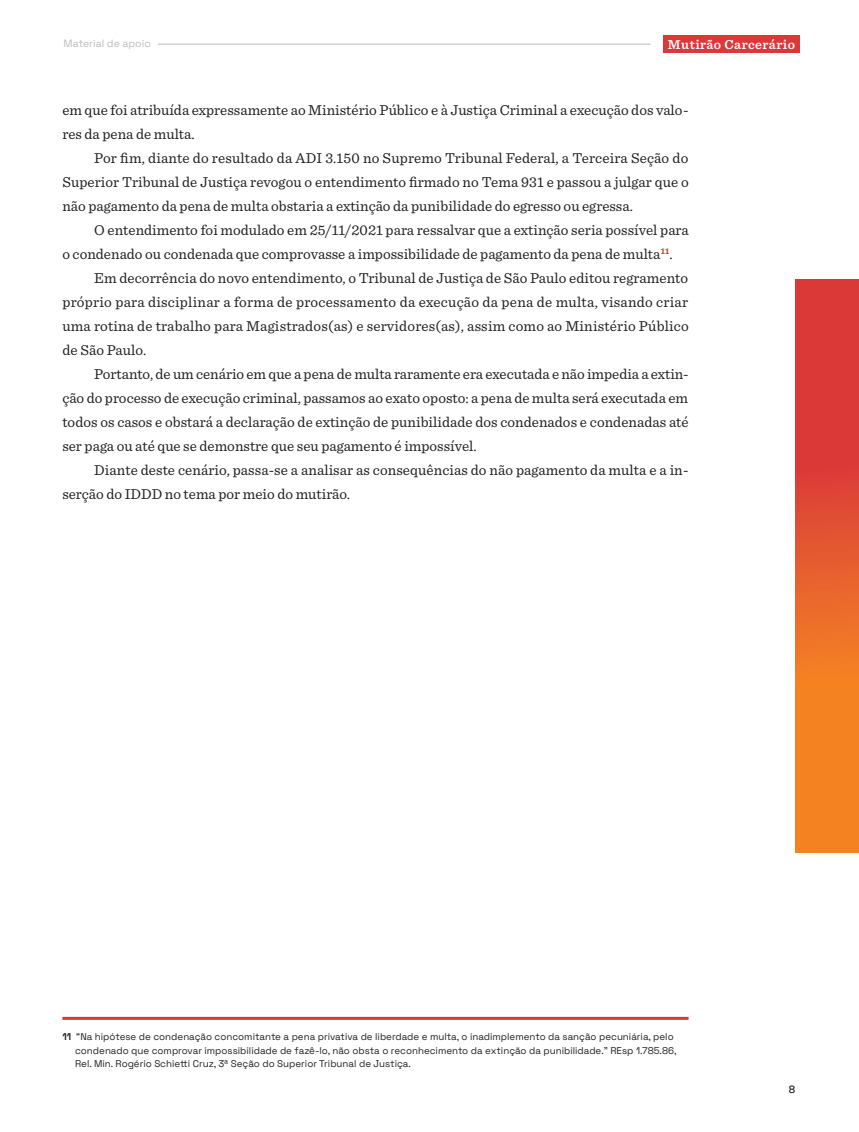
<style>
.page{position:relative;width:859px;height:1132px;background:#fff}
.page>*{position:absolute;margin:0;border:0;box-sizing:border-box;transform-origin:0 0}
._02_Texto_corrido_pa{font:15px/24px "Sentinel";color:#231f20}
.t1{font:600 13.5px "Sentinel";letter-spacing:.035em;color:#fff}
.t2{font:300 10.5px "Space Grotesk";color:#bcbdc0}
.t3{font:300 10.5px "Space Grotesk";color:#231f20}
._000_RODAPÉ{font:300 9.75px/13.5px "Space Grotesk";color:#231f20}
</style>
<div class="page">
<div style="left:663px;top:35px;width:137px;height:18px;background:#db3938"></div>
<hr style="left:158px;top:44px;width:493px;height:1px;background:#bcbdc0">
<svg style="left:795px;top:280px;width:64px;height:572px;background:#e75d2d"></svg>
<hr style="left:62px;top:1016px;width:626px;height:3px;background:#db3938">
<p class="t2" style="left:64px;top:35px;width:89px">Material de apoio</p>
<p class="t1" style="left:668px;top:34px;width:129px">Mutirão Carcerário</p>
<p class="_02_Texto_corrido_pa" style="left:62px;top:97px;width:628px">em que foi atribuída expressamente ao Ministério Público e à Justiça Criminal a execução dos valo&shy;res da pena de multa.</p>
<p class="_02_Texto_corrido_pa" style="left:62px;top:145px;width:628px;text-align:justify;text-indent:32px">Por fim, diante do resultado da ADI 3.150 no Supremo Tribunal Federal, a Terceira Seção do Superior Tribunal de Justiça revogou o entendimento firmado no Tema 931 e passou a julgar que o não pagamento da pena de multa obstaria a extinção da punibilidade do egresso ou egressa.</p>
<p class="_02_Texto_corrido_pa" style="left:62px;top:217px;width:628px;text-indent:32px">O entendimento foi modulado em 25/11/2021 para ressalvar que a extinção seria possível para o condenado ou condenada que comprovasse a impossibilidade de pagamento da pena de multa<sup>11</sup>.</p>
<p class="_02_Texto_corrido_pa" style="left:62px;top:265px;width:628px;text-align:justify;text-indent:32px">Em decorrência do novo entendimento, o Tribunal de Justiça de São Paulo editou regramento próprio para disciplinar a forma de processamento da execução da pena de multa, visando criar uma rotina de trabalho para Magistrados(as) e servidores(as), assim como ao Ministério Público de São Paulo.</p>
<p class="_02_Texto_corrido_pa" style="left:62px;top:361px;width:628px;text-align:justify;text-indent:32px">Portanto, de um cenário em que a pena de multa raramente era executada e não impedia a extin&shy;ção do processo de execução criminal, passamos ao exato oposto: a pena de multa será executada em todos os casos e obstará a declaração de extinção de punibilidade dos condenados e condenadas até ser paga ou até que se demonstre que seu pagamento é impossível.</p>
<p class="_02_Texto_corrido_pa" style="left:62px;top:457px;width:628px;text-indent:32px">Diante deste cenário, passa-se a analisar as consequências do não pagamento da multa e a in&shy;serção do IDDD no tema por meio do mutirão.</p>
<p class="_000_RODAPÉ" style="left:75px;top:1029px;width:603px;text-indent:-13px">11 “Na hipótese de condenação concomitante a pena privativa de liberdade e multa, o inadimplemento da sanção pecuniária, pelo condenado que comprovar impossibilidade de fazê-lo, não obsta o reconhecimento da extinção da punibilidade.” REsp 1.785.86,<br>Rel. Min. Rogério Schietti Cruz, 3ª Seção do Superior Tribunal de Justiça.</p>
<p class="t3" style="left:789px;top:1081px;width:8px">8</p>
</div>
